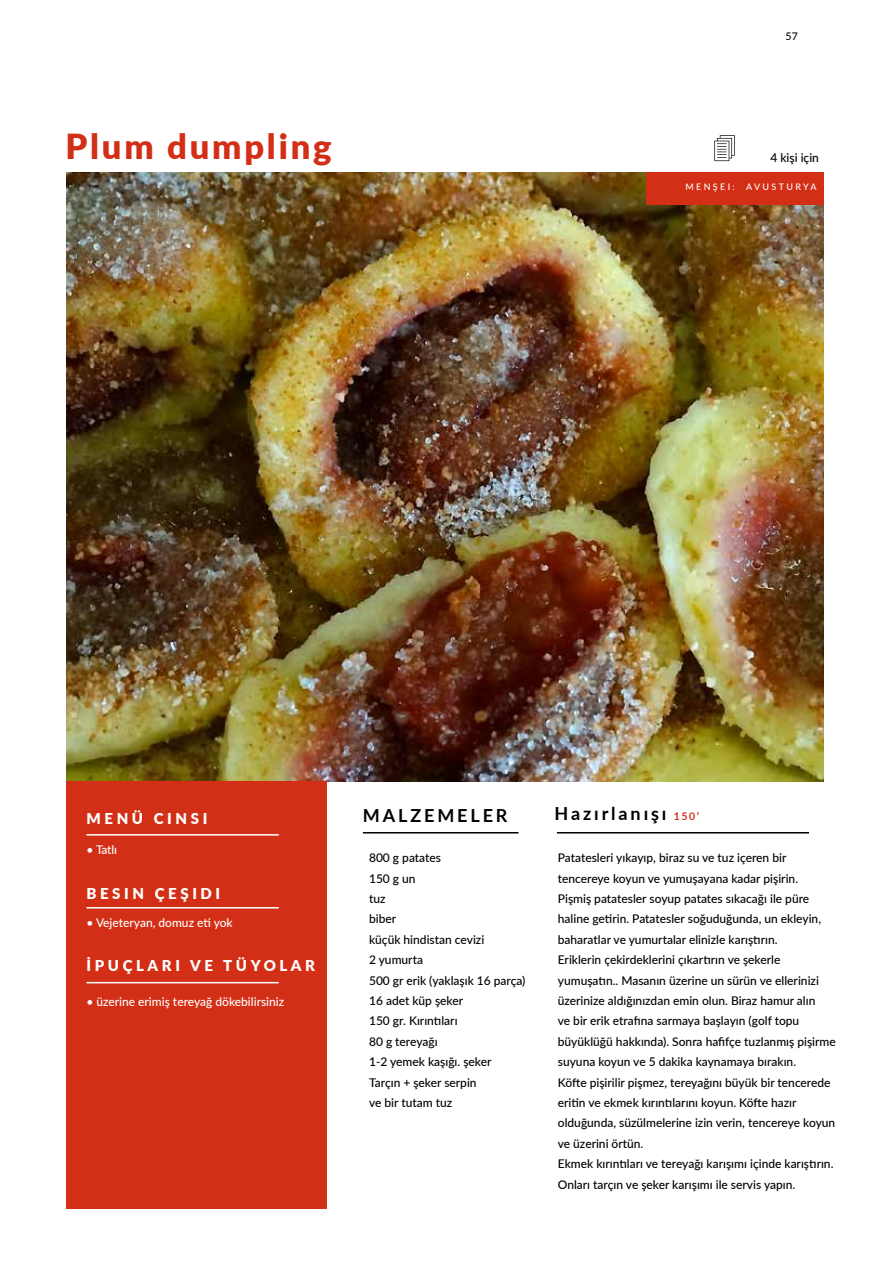
<style>
.page{position:relative;width:893px;height:1263px;background:#fff}
.page>*{position:absolute;margin:0;border:0;box-sizing:border-box;transform-origin:0 0}
.t1{font:900 34.5px "Lato";letter-spacing:.08em;color:#d32f16}
.t2{font:700 18px "Lato";letter-spacing:.16em;color:#000}
.t3{font:900 15px "Lato";letter-spacing:.24em;color:#fffffd}
.t4{font:500 12px/20.4px "Lato";color:#000}
.t5{font:500 12px "Lato";color:#fff}
.t6{font:500 10.5px "Lato";color:#000}
.t7{font:500 9px "Lato";letter-spacing:.26em;color:#fff}
.s1{font-size:10.5px;color:#d32f16}
</style>
<div class="page">
<img style="left:67px;top:173px;width:757px;height:608px">
<div style="left:646px;top:172px;width:178px;height:33px;background:#d32f16"></div>
<div style="left:67px;top:781px;width:260px;height:428px;background:#d32f16"></div>
<hr style="left:363px;top:832px;width:155px;height:1px;background:#000">
<hr style="left:557px;top:832px;width:252px;height:1px;background:#000">
<hr style="left:86px;top:834px;width:193px;height:1px;background:#fff">
<hr style="left:86px;top:907px;width:193px;height:1px;background:#fff">
<hr style="left:86px;top:982px;width:193px;height:1px;background:#fff">
<svg style="left:714px;top:135px;width:21px;height:26px"></svg>
<h1 class="t1" style="left:66px;top:121px;width:267px">Plum dumpling</h1>
<p class="t6" style="left:786px;top:28px;width:14px">57</p>
<p class="t4" style="left:770px;top:147px;width:50px">4 kişi için</p>
<p class="t7" style="left:685px;top:180px;width:51px">MENŞEI:</p>
<p class="t7" style="left:746px;top:180px;width:72px">AVUSTURYA</p>
<p class="t3" style="left:86px;top:807px;width:122px">MENÜ CINSI</p>
<p class="t5" style="left:86px;top:841px;width:32px">• Tatlı</p>
<p class="t3" style="left:86px;top:882px;width:135px">BESIN ÇEŞIDI</p>
<p class="t5" style="left:86px;top:914px;width:148px">• Vejeteryan, domuz eti yok</p>
<p class="t3" style="left:86px;top:955px;width:230px">İPUÇLARI VE TÜYOLAR</p>
<p class="t5" style="left:86px;top:993px;width:199px">• üzerine erimiş tereyağ dökebilirsiniz</p>
<h2 class="t2" style="left:363px;top:802px;width:146px">MALZEMELER</h2>
<h2 class="t2" style="left:555px;top:800px;width:146px">Hazırlanışı <span class="s1">150’</span></h2>
<p class="t4" style="left:558px;top:847px;width:280px">Patatesleri yıkayıp, biraz su ve tuz içeren bir tencereye koyun ve yumuşayana kadar pişirin.<br>Pişmiş patatesler soyup patates sıkacağı ile püre haline getirin. Patatesler soğuduğunda, un ekleyin, baharatlar ve yumurtalar elinizle karıştırın.<br>Eriklerin çekirdeklerini çıkartırın ve şekerle yumuşatın.. Masanın üzerine un sürün ve ellerinizi üzerinize aldığınızdan emin olun. Biraz hamur alın<br>ve bir erik etrafına sarmaya başlayın (golf topu büyüklüğü hakkında). Sonra hafifçe tuzlanmış pişirme suyuna koyun ve 5 dakika kaynamaya bırakın.<br>Köfte pişirilir pişmez, tereyağını büyük bir tencerede eritin ve ekmek kırıntılarını koyun. Köfte hazır olduğunda, süzülmelerine izin verin, tencereye koyun ve üzerini örtün.<br>Ekmek kırıntıları ve tereyağı karışımı içinde karıştırın.<br>Onları tarçın ve şeker karışımı ile servis yapın.</p>
<p class="t4" style="left:369px;top:847px;width:158px">800 g patates<br>150 g un<br>tuz<br>biber<br>küçük hindistan cevizi<br>2 yumurta<br>500 gr erik (yaklaşık 16 parça)<br>16 adet küp şeker<br>150 gr. Kırıntıları<br>80 g tereyağı<br>1-2 yemek kaşığı. şeker<br>Tarçın + şeker serpin<br>ve bir tutam tuz</p>
</div>
